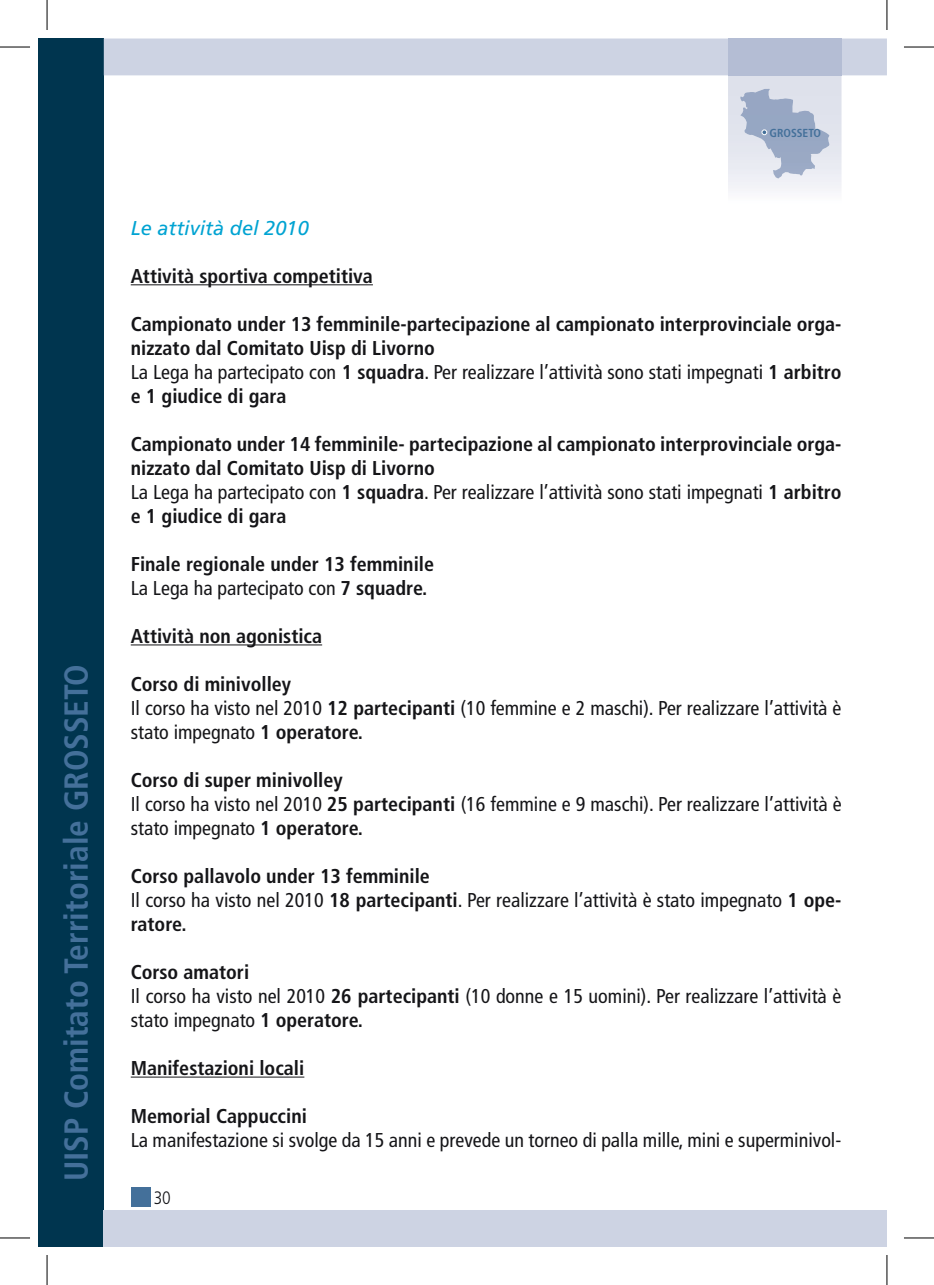
<style>
.page{position:relative;width:934px;height:1285px;background:#fff}
.page>*{position:absolute;margin:0;border:0;box-sizing:border-box;transform-origin:0 0}
.t1{font:700 condensed 33.2px "Frutiger";color:#44709a}
.t2{font:condensed 20px/24px "Frutiger";color:#151518}
.t3{font:700 condensed 20px/24px "Frutiger";color:#151518}
.t4{font:italic 20px "Frutiger";color:#00a3d2}
.t5{font:300 condensed 18px "Frutiger";color:#151518}
.t6{font:700 condensed 11.6px "Frutiger";color:#44709a}
.s1{font-weight:400}
.s2{font-weight:700}
</style>
<div class="page">
<div style="left:131px;top:1187px;width:19px;height:19px;background:#44709a"></div>
<div style="left:39px;top:39px;width:65px;height:1207px;background:#00354f"></div>
<div style="left:104px;top:1209px;width:782px;height:37px;background:#cdd3e3"></div>
<hr style="left:131px;top:284px;width:242px;height:1px;background:#151518">
<hr style="left:131px;top:644px;width:191px;height:1px;background:#151518">
<hr style="left:131px;top:1076px;width:173px;height:1px;background:#151518">
<svg style="left:104px;top:39px;width:782px;height:150px"></svg>
<hr style="left:0;top:47px;width:30px;height:1px;background:#000">
<hr style="left:903px;top:47px;width:30px;height:1px;background:#000">
<hr style="left:0;top:1237px;width:30px;height:1px;background:#000">
<hr style="left:903px;top:1237px;width:30px;height:1px;background:#000">
<hr style="left:47px;top:0;width:1px;height:30px;background:#000">
<hr style="left:47px;top:1255px;width:1px;height:30px;background:#000">
<hr style="left:886px;top:0;width:1px;height:30px;background:#000">
<hr style="left:886px;top:1255px;width:1px;height:30px;background:#000">
<h1 class="t1" style="left:57px;top:1181px;width:519px;rotate:-90deg">UISP Comitato Territoriale GROSSETO</h1>
<p class="t6" style="left:769px;top:126px;width:53px">GROSSETO</p>
<p class="t4" style="left:131px;top:216px;width:179px">Le attività del 2010</p>
<p class="t3" style="left:131px;top:264px;width:243px">Attività sportiva competitiva</p>
<p class="t3" style="left:131px;top:312px;width:712px">Campionato under 13 femminile-partecipazione al campionato interprovinciale orga&shy;nizzato dal Comitato Uisp di Livorno<br><span class="s1">La Lega ha partecipato con</span> 1 squadra<span class="s1">. Per realizzare l’attività sono stati impegnati</span> 1 arbitro e 1 giudice di gara</p>
<p class="t3" style="left:131px;top:432px;width:712px">Campionato under 14 femminile- partecipazione al campionato interprovinciale orga&shy;nizzato dal Comitato Uisp di Livorno<br><span class="s1">La Lega ha partecipato con</span> 1 squadra<span class="s1">. Per realizzare l’attività sono stati impegnati</span> 1 arbitro e 1 giudice di gara</p>
<p class="t3" style="left:131px;top:552px;width:305px">Finale regionale under 13 femminile<br><span class="s1">La Lega ha partecipato con</span> 7 squadre.</p>
<p class="t3" style="left:131px;top:624px;width:193px">Attività non agonistica</p>
<p class="t2" style="left:131px;top:672px;width:712px"><span class="s2">Corso di minivolley<br></span>Il corso ha visto nel 2010 <span class="s2">12 partecipanti</span> (10 femmine e 2 maschi). Per realizzare l’attività è stato impegnato <span class="s2">1 operatore.</span></p>
<p class="t2" style="left:131px;top:768px;width:712px"><span class="s2">Corso di super minivolley<br></span>Il corso ha visto nel 2010 <span class="s2">25 partecipanti</span> (16 femmine e 9 maschi). Per realizzare l’attività è stato impegnato <span class="s2">1 operatore.</span></p>
<p class="t2" style="left:131px;top:864px;width:712px"><span class="s2">Corso pallavolo under 13 femminile<br></span>Il corso ha visto nel 2010 <span class="s2">18 partecipanti</span>. Per realizzare l’attività è stato impegnato <span class="s2">1 ope&shy;ratore.</span></p>
<p class="t2" style="left:131px;top:960px;width:712px"><span class="s2">Corso amatori<br></span>Il corso ha visto nel 2010 <span class="s2">26 partecipanti</span> (10 donne e 15 uomini). Per realizzare l’attività è stato impegnato <span class="s2">1 operatore.</span></p>
<p class="t3" style="left:131px;top:1056px;width:175px">Manifestazioni locali</p>
<p class="t3" style="left:131px;top:1104px;width:178px">Memorial Cappuccini</p>
<p class="t2" style="left:131px;top:1128px;width:711px">La manifestazione si svolge da 15 anni e prevede un torneo di palla mille, mini e superminivol-</p>
<p class="t5" style="left:154px;top:1187px;width:19px">30</p>
</div>
